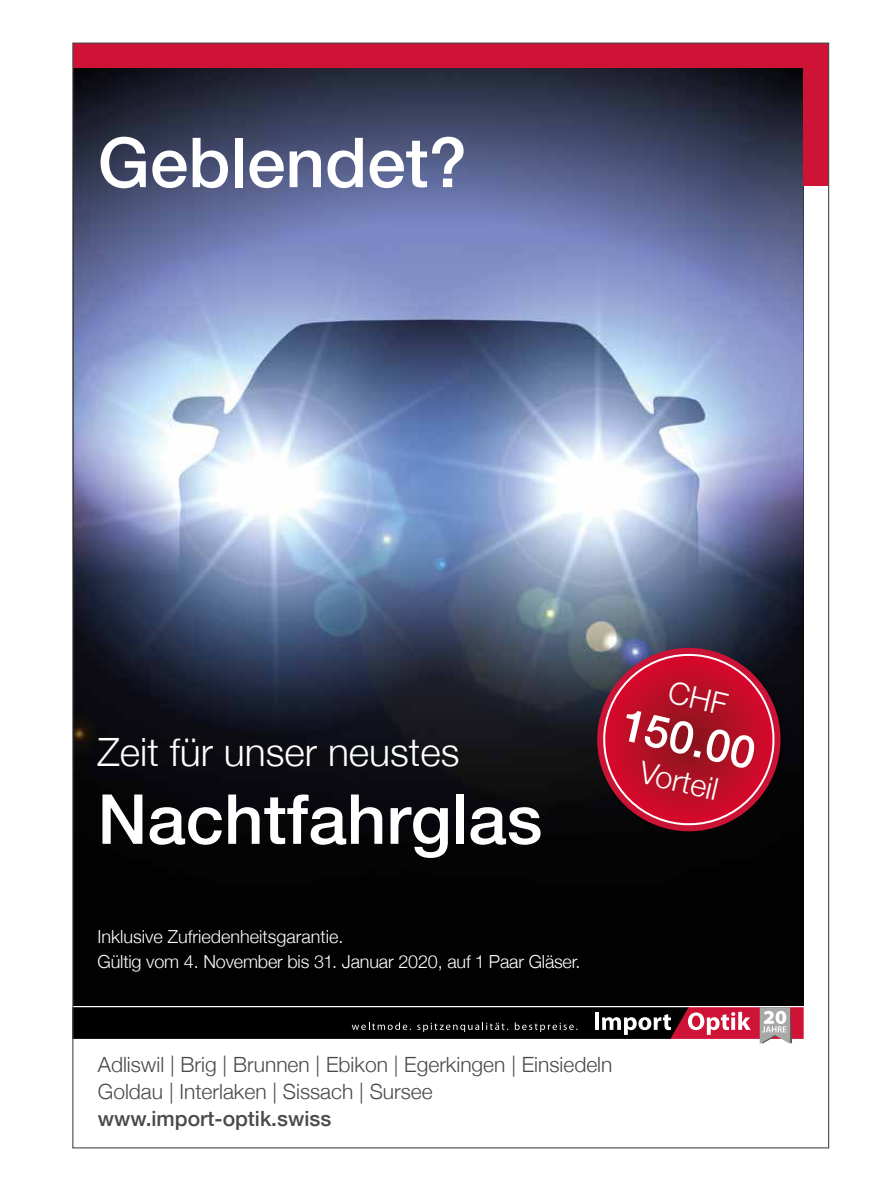
<style>
.page{position:relative;width:893px;height:1191px;background:#fff}
.page>*{position:absolute;margin:0;border:0;box-sizing:border-box;transform-origin:0 0}
.t1{font:500 69px "Helvetica Neue";color:#fff}
.t2{font:500 45px "Helvetica Neue";color:#fff}
.t3{font:300 39px "Helvetica Neue";color:#fff}
.t4{font:300 30.6px "Helvetica Neue";color:#fff}
.t5{font:300 21px/27px "Helvetica Neue";color:#4a4a49}
.t6{font:500 21px "Helvetica Neue";color:#4a4a49}
.t7{font:300 18px/25.5px "Helvetica Neue";letter-spacing:-.01em;color:#fff}
</style>
<div class="page">
<img style="left:74px;top:68px;width:730px;height:937px">
<img style="left:592px;top:642px;width:202px;height:202px">
<div style="left:73px;top:44px;width:756px;height:24px;background:#ce1337"></div>
<div style="left:804px;top:44px;width:25px;height:142px;background:#ce1337"></div>
<svg style="left:74px;top:1007px;width:730px;height:36px;background:#463538"></svg>
<svg style="left:593px;top:648px;width:192px;height:183px;background:#97182d"></svg>
<h1 class="t1" style="left:98px;top:107px;width:371px">Geblendet?</h1>
<h3 class="t3" style="left:98px;top:720px;width:363px">Zeit für unser neustes</h3>
<h1 class="t1" style="left:98px;top:763px;width:446px">Nachtfahrglas</h1>
<p class="t7" style="left:98px;top:922px;width:485px">Inklusive Zufriedenheitsgarantie.<br>Gültig vom 4. November bis 31. Januar 2020, auf 1 Paar Gläser.</p>
<h2 class="t2" style="left:631px;top:688px;width:137px;rotate:13deg">150.00</h2>
<h3 class="t4" style="left:646px;top:747px;width:81px;rotate:13deg">Vorteil</h3>
<p class="t5" style="left:98px;top:1049px;width:516px">Adliswil | Brig | Brunnen | Ebikon | Egerkingen | Einsiedeln<br>Goldau | Interlaken | Sissach | Sursee</p>
<p class="t6" style="left:98px;top:1102px;width:235px">www.import-optik.swiss</p>
</div>
